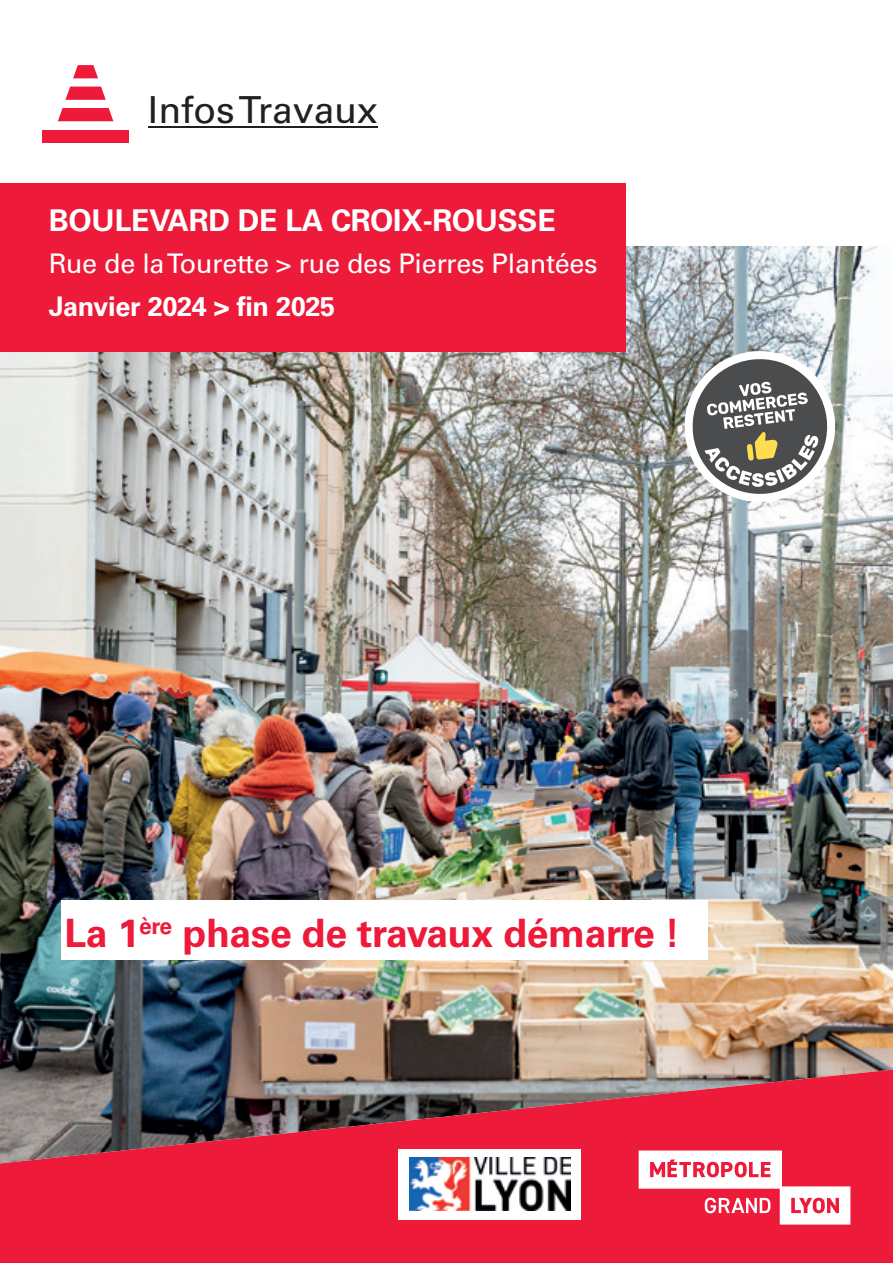
<style>
.page{position:relative;width:893px;height:1263px;background:#fff}
.page>*{position:absolute;margin:0;border:0;box-sizing:border-box;transform-origin:0 0}
.t1{font:700 39.15px "Univers";letter-spacing:-.01em;color:#ed1a3a}
.t2{font:37.2px "Univers";color:#231f20}
.t3{font:700 30px "Univers";letter-spacing:-.01em;color:#fff}
.t4{font:27px "Univers";letter-spacing:-.01em;color:#fff}
.t5{font:700 27px "Univers";letter-spacing:-.01em;color:#fff}
</style>
<div class="page">
<img style="left:0;top:246px;width:893px;height:823px">
<svg style="left:0;top:1069px;width:893px;height:194px;background:#c63147"></svg>
<div style="left:0;top:183px;width:625px;height:168px;background:#ed1a3a"></div>
<svg style="left:639px;top:1150px;width:211px;height:74px"></svg>
<hr style="left:148px;top:126px;width:230px;height:2px;background:#231f20">
<div style="left:43px;top:130px;width:86px;height:12px;background:#ed1a3a"></div>
<svg style="left:58px;top:108px;width:55px;height:13px"></svg>
<svg style="left:65px;top:87px;width:41px;height:13px"></svg>
<svg style="left:73px;top:65px;width:25px;height:13px"></svg>
<svg style="left:683px;top:349px;width:154px;height:155px"></svg>
<div style="left:399px;top:1149px;width:182px;height:71px;background:#fff"></div>
<img style="left:409px;top:1157px;width:162px;height:53px">
<div style="left:61px;top:901px;width:646px;height:59px;background:#fff"></div>
<h2 class="t2" style="left:148px;top:88px;width:231px">Infos Travaux</h2>
<p class="t3" style="left:49px;top:202px;width:508px">BOULEVARD DE LA CROIX-ROUSSE</p>
<p class="t4" style="left:49px;top:248px;width:550px">Rue de la Tourette &gt; rue des Pierres Plantées</p>
<p class="t5" style="left:49px;top:291px;width:288px">Janvier 2024 &gt; fin 2025</p>
<h1 class="t1" style="left:65px;top:910px;width:617px">La 1<sup>ère</sup> phase de travaux démarre !</h1>
</div>
